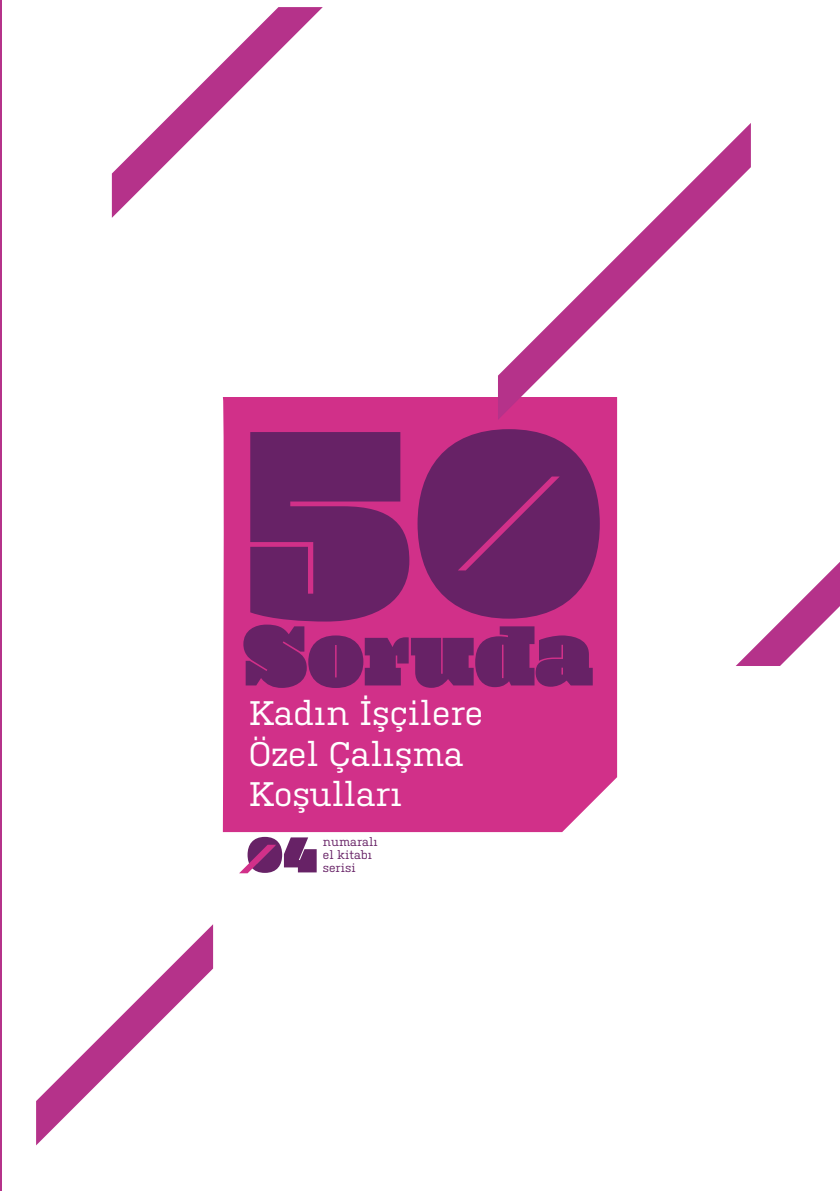
<style>
.page{position:relative;width:840px;height:1191px;background:#fff}
.page>*{position:absolute;margin:0;border:0;box-sizing:border-box;transform-origin:0 0}
.t1{font:900 263.2px "Neplus";color:#672266}
.t2{font:900 84.4px "Neplus";color:#672266}
.t3{font:900 50px "Neplus";color:#672266}
.t4{font:34px/40.8px "Kulturista";color:#fff}
.t5{font:12px/13px "Kulturista";color:#672266}
</style>
<div class="page">
<hr style="left:0;top:0;width:2px;height:1191px;background:#b5328a">
<div style="left:223px;top:397px;width:393px;height:435px;background:#d13089"></div>
<svg style="left:112px;top:7px;width:210px;height:211px"></svg>
<svg style="left:36px;top:924px;width:177px;height:221px"></svg>
<svg style="left:497px;top:124px;width:253px;height:296px"></svg>
<svg style="left:735px;top:563px;width:104px;height:103px"></svg>
<svg style="left:239px;top:844px;width:37px;height:29px"></svg>
<h1 class="t1" style="left:242px;top:376px;width:362px">50</h1>
<h2 class="t2" style="left:242px;top:608px;width:351px">Soruda</h2>
<p class="t4" style="left:249px;top:692px;width:236px">Kadın İşçilere<br>Özel Çalışma<br>Koşulları</p>
<h3 class="t3" style="left:246px;top:827px;width:73px">04</h3>
<p class="t5" style="left:323px;top:835px;width:56px">numaralı el kitabı serisi</p>
</div>
